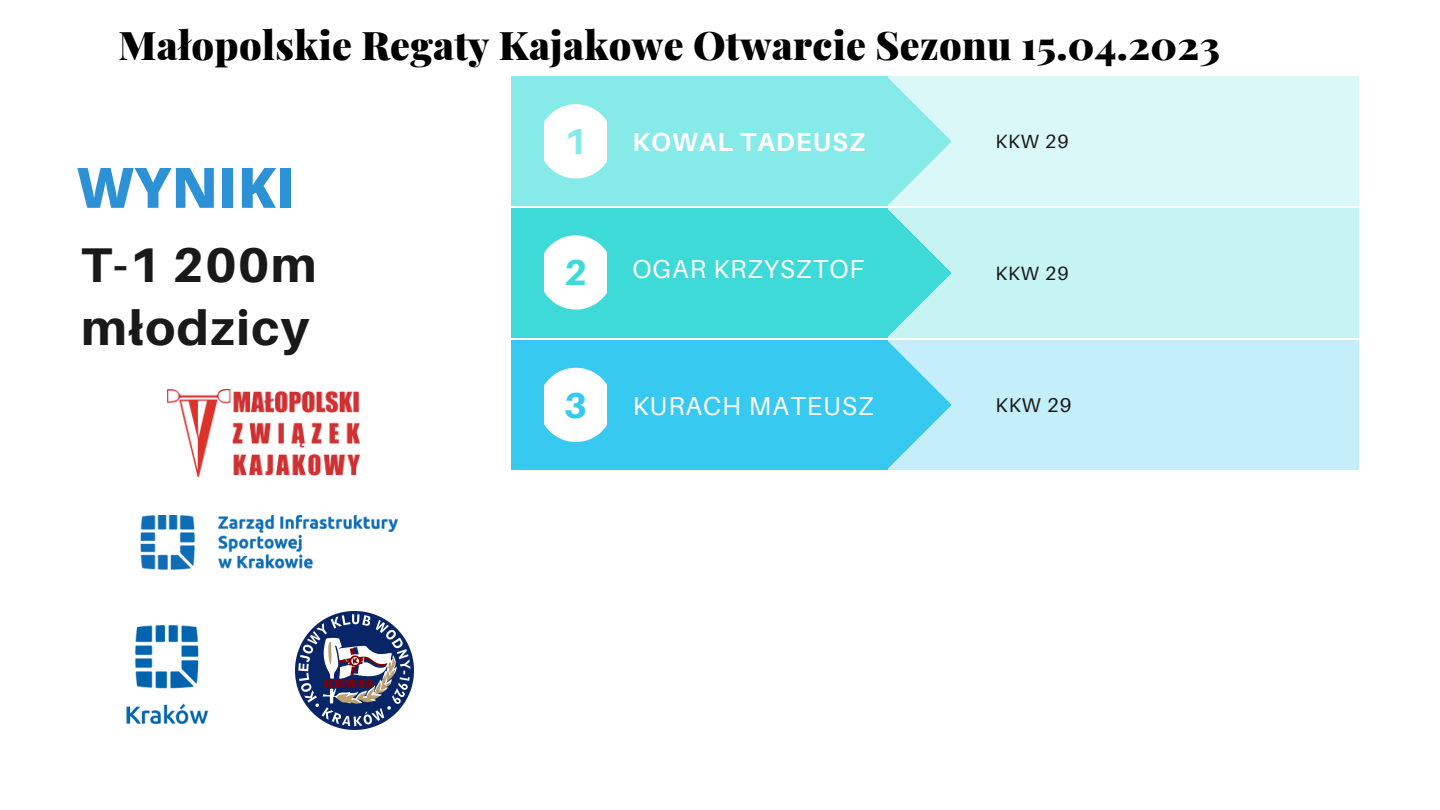
<style>
.page{position:relative;width:1440px;height:810px;background:#fff}
.page>*{position:absolute;margin:0;border:0;box-sizing:border-box;transform-origin:0 0}
.t1{font:800 55.8px "Open Sans";color:#2c92d5}
.t2{font:800 48.8px/63.8px "Aileron";letter-spacing:.03em;color:#191919}
.t3{font:900 39.5px "Playfair Display";letter-spacing:.01em;color:#000}
.t4{font:800 36px "Aileron";color:#86eae9}
.t5{font:800 36px "Aileron";color:#3edad8}
.t6{font:800 36px "Aileron";color:#37c9ef}
.t7{font:26px "Aileron";letter-spacing:.04em;color:#fff}
.t8{font:700 26px "Aileron";letter-spacing:.04em;color:#fff}
.t9{font:20px "Aileron";color:#191919}
.t10{font:19.2px "Aileron";letter-spacing:.05em;color:#191919}
</style>
<div class="page">
<div style="left:511px;top:77px;width:848px;height:129px;background:#dbf8f8"></div>
<div style="left:511px;top:77px;width:377px;height:129px;background:#86eae9"></div>
<div style="left:511px;top:208px;width:848px;height:130px;background:#c6f4f3"></div>
<div style="left:511px;top:208px;width:377px;height:130px;background:#3edad8"></div>
<div style="left:511px;top:340px;width:848px;height:130px;background:#c4effa"></div>
<div style="left:511px;top:340px;width:377px;height:130px;background:#37c9ef"></div>
<svg style="left:888px;top:78px;width:64px;height:390px"></svg>
<svg style="left:545px;top:104px;width:61px;height:74px"></svg>
<svg style="left:545px;top:235px;width:61px;height:75px"></svg>
<svg style="left:545px;top:368px;width:61px;height:74px"></svg>
<img style="left:167px;top:390px;width:192px;height:87px">
<img style="left:140px;top:516px;width:258px;height:54px">
<img style="left:126px;top:625px;width:83px;height:99px">
<img style="left:295px;top:612px;width:118px;height:117px">
<p class="t3" style="left:119px;top:17px;width:1103px">Małopolskie Regaty Kajakowe Otwarcie Sezonu 15.04.2023</p>
<h1 class="t1" style="left:77px;top:148px;width:220px">WYNIKI</h1>
<p class="t2" style="left:81px;top:232px;width:237px">T-1 200m młodzicy</p>
<p class="t4" style="left:564px;top:119px;width:25px">1</p>
<p class="t8" style="left:632px;top:126px;width:234px">KOWAL TADEUSZ</p>
<p class="t5" style="left:564px;top:250px;width:25px">2</p>
<p class="t6" style="left:564px;top:383px;width:25px">3</p>
<p class="t7" style="left:632px;top:253px;width:233px">OGAR KRZYSZTOF</p>
<p class="t7" style="left:633px;top:390px;width:242px">KURACH MATEUSZ</p>
<p class="t10" style="left:996px;top:129px;width:75px">KKW 29</p>
<p class="t10" style="left:996px;top:261px;width:75px">KKW 29</p>
<p class="t9" style="left:996px;top:392px;width:77px">KKW 29</p>
</div>
